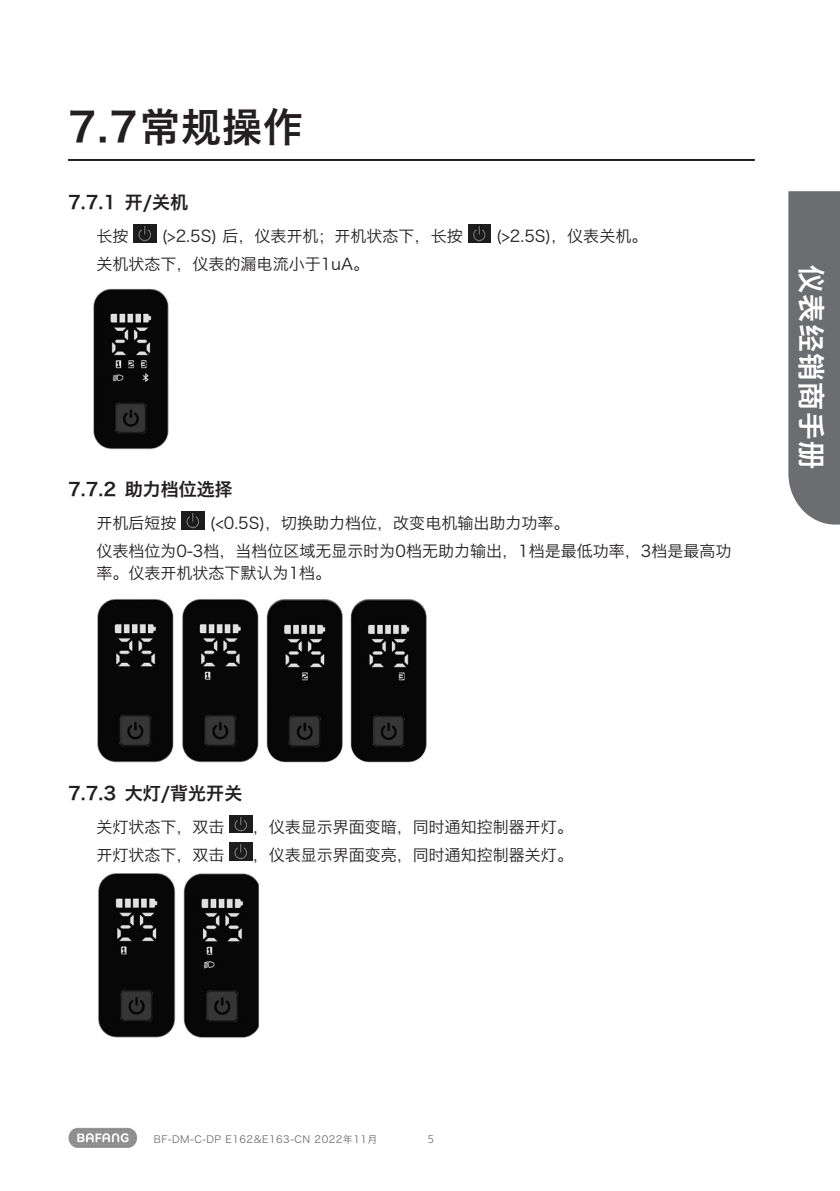
<style>
.page{position:relative;width:840px;height:1191px;background:#fff}
.page>*{position:absolute;margin:0;border:0;box-sizing:border-box;transform-origin:0 0}
.t1{font:40px "Hiragino Sans GB W6";letter-spacing:.025em;color:#231f20}
.t2{font:28px "Hiragino Sans GB W6";letter-spacing:.05em;color:#fff}
.t3{font:18px "Hiragino Sans GB W6";color:#231f20}
.Aufzählung{font:16px/22px "Hiragino Sans GB W3";color:#231f20}
.t4{font:300 12px "Frutiger Next Pro";color:#6c6d70}
.t5{font:10px "Hiragino Sans GB W3";letter-spacing:.05em;color:#6c6d70}
</style>
<div class="page">
<img style="left:68px;top:1127px;width:69px;height:21px">
<div style="left:788px;top:191px;width:51px;height:333px;background:#6c6d70"></div>
<hr style="left:68px;top:159px;width:686px;height:2px;background:#231f20">
<img style="left:134px;top:224px;width:22px;height:18px">
<img style="left:468px;top:224px;width:22px;height:18px">
<img style="left:182px;top:511px;width:22px;height:18px">
<img style="left:230px;top:815px;width:22px;height:18px">
<img style="left:230px;top:842px;width:22px;height:18px">
<img style="left:93px;top:288px;width:76px;height:162px">
<img style="left:97px;top:599px;width:330px;height:164px">
<img style="left:98px;top:873px;width:161px;height:165px">
<p class="t1" style="left:68px;top:101px;width:237px">7.7常规操作</p>
<p class="t3" style="left:68px;top:190px;width:122px">7.7.1 开/关机</p>
<p class="Aufzählung" style="left:96px;top:225px;width:33px">长按</p>
<p class="Aufzählung" style="left:162px;top:225px;width:302px">(&gt;2.5S) 后，仪表开机；开机状态下，长按</p>
<p class="Aufzählung" style="left:496px;top:225px;width:153px">(&gt;2.5S)，仪表关机。</p>
<p class="Aufzählung" style="left:96px;top:253px;width:274px">关机状态下，仪表的漏电流小于1uA。</p>
<p class="t3" style="left:68px;top:477px;width:166px">7.7.2 助力档位选择</p>
<p class="Aufzählung" style="left:96px;top:512px;width:81px">开机后短按</p>
<p class="Aufzählung" style="left:210px;top:512px;width:361px">(&lt;0.5S)，切换助力档位，改变电机输出助力功率。</p>
<p class="Aufzählung" style="left:96px;top:539px;width:636px">仪表档位为0-3档，当档位区域无显示时为0档无助力输出，1档是最低功率，3档是最高功率。仪表开机状态下默认为1档。</p>
<h2 class="t2" style="left:829px;top:265px;width:206px;rotate:90deg">仪表经销商手册</h2>
<p class="t3" style="left:68px;top:781px;width:176px">7.7.3 大灯/背光开关</p>
<p class="Aufzählung" style="left:96px;top:815px;width:130px">关灯状态下，双击</p>
<p class="Aufzählung" style="left:252px;top:815px;width:321px">，仪表显示界面变暗，同时通知控制器开灯。</p>
<p class="Aufzählung" style="left:96px;top:843px;width:130px">开灯状态下，双击</p>
<p class="Aufzählung" style="left:252px;top:843px;width:321px">，仪表显示界面变亮，同时通知控制器关灯。</p>
<p class="t5" style="left:154px;top:1133px;width:225px">BF-DM-C-DP E162&amp;E163-CN 2022年11月</p>
<p class="t4" style="left:427px;top:1132px;width:8px">5</p>
</div>
